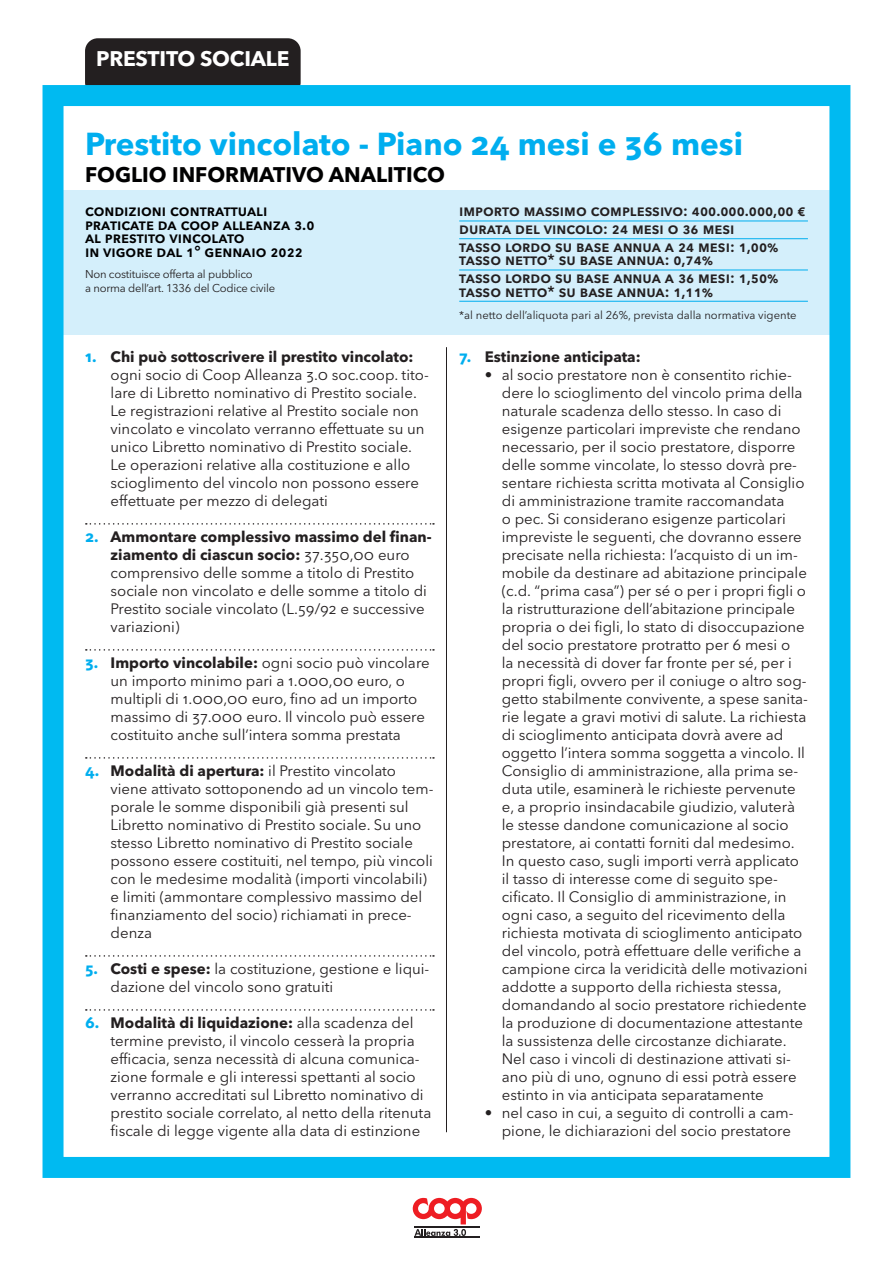
<style>
.page{position:relative;width:893px;height:1263px;background:#fff}
.page>*{position:absolute;margin:0;border:0;box-sizing:border-box;transform-origin:0 0}
.t1{font:700 31.5px "Avenir Next LT Pro";color:#00aeef}
.t2{font:700 21px "Avenir Next LT Pro";color:#000001}
.t3{font:700 21px "Avenir Next LT Pro";letter-spacing:-.01em;color:#fff}
.t4{font:600 15.75px/17.7px "Avenir Next LT Pro";color:#231f20}
.t5{font:600 15.75px/13.5px "Avenir Next LT Pro";color:#000001}
.t6{font:15px/18px "Avenir Next LT Pro";color:#231f20}
.t7{font:700 15px "Avenir Next LT Pro";color:#231f20}
.t8{font:11.25px/13.5px "Avenir Next LT Pro";letter-spacing:-.02em;color:#231f20}
.t9{font:11.25px "Avenir Next LT Pro";color:#231f20}
.s1{font-weight:700;color:#00aeef}
.s2{font-weight:700}
.s3{color:#00aeef}
</style>
<div class="page">
<div style="left:57px;top:191px;width:782px;height:144px;background:#d4effb"></div>
<svg style="left:86px;top:523px;width:348px;height:2px"></svg>
<svg style="left:86px;top:649px;width:348px;height:2px"></svg>
<svg style="left:86px;top:757px;width:348px;height:2px"></svg>
<svg style="left:86px;top:955px;width:348px;height:2px"></svg>
<svg style="left:86px;top:1009px;width:348px;height:2px"></svg>
<hr style="left:459px;top:221px;width:349px;height:1px;background:#00aeef">
<hr style="left:459px;top:238px;width:349px;height:1px;background:#00aeef">
<hr style="left:459px;top:270px;width:349px;height:1px;background:#00aeef">
<hr style="left:459px;top:301px;width:349px;height:1px;background:#00aeef">
<hr style="left:446px;top:347px;width:1px;height:785px;background:#231f20">
<div style="left:85px;top:38px;width:216px;height:57px;background:#231f20;border-radius:13px"></div>
<div style="left:43px;top:85px;width:807px;height:1093px;border:21px solid #00baf1"></div>
<hr style="left:414px;top:1237px;width:66px;height:1px;background:#231f20">
<svg style="left:413px;top:1198px;width:69px;height:38px"></svg>
<h2 class="t3" style="left:96px;top:46px;width:195px">PRESTITO SOCIALE</h2>
<h1 class="t1" style="left:85px;top:124px;width:660px">Prestito vincolato - Piano 24 mesi e 36 mesi</h1>
<h2 class="t2" style="left:85px;top:161px;width:361px">FOGLIO INFORMATIVO ANALITICO</h2>
<p class="t5" style="left:85px;top:204px;width:231px">condizioni contrattuali praticate da coop alleanza 3.0 al prestito vincolato<br>in vigore dal 1° gennaio 2022</p>
<p class="t8" style="left:85px;top:267px;width:192px">Non costituisce offerta al pubblico<br>a norma dell’art. 1336 del Codice civile</p>
<p class="t4" style="left:459px;top:202px;width:348px">importo massimo complessivo: 400.000.000,00 € durata del vincolo: 24 mesi o 36 mesi<br>tasso lordo su base annua a 24 mesi: 1,00%</p>
<p class="t4" style="left:459px;top:251px;width:321px">tasso netto* su base annua: 0,74%<br>tasso lordo su base annua a 36 mesi: 1,50%</p>
<p class="t4" style="left:459px;top:282px;width:255px">tasso netto* su base annua: 1,11%</p>
<p class="t9" style="left:459px;top:308px;width:339px">*al netto dell’aliquota pari al 26%, prevista dalla normativa vigente</p>
<p class="t6" style="left:111px;top:347px;width:320px;text-indent:-26px"><span class="s1">1.</span> <span class="s2">Chi può sottoscrivere il prestito vincolato: </span>ogni socio di Coop Alleanza 3.0 soc.coop. tito&shy;lare di Libretto nominativo di Prestito sociale.<br>Le registrazioni relative al Prestito sociale non vincolato e vincolato verranno effettuate su un unico Libretto nominativo di Prestito sociale.<br>Le operazioni relative alla costituzione e allo scioglimento del vincolo non possono essere effettuate per mezzo di delegati</p>
<p class="t6" style="left:111px;top:527px;width:323px;text-indent:-26px"><span class="s1">2.</span> <span class="s2">Ammontare complessivo massimo del finan&shy;ziamento di ciascun socio:</span> 37.350,00 euro comprensivo delle somme a titolo di Prestito sociale non vincolato e delle somme a titolo di Prestito sociale vincolato (L.59/92 e successive variazioni)</p>
<p class="t6" style="left:111px;top:653px;width:321px;text-indent:-26px"><span class="s1">3.</span> <span class="s2">Importo vincolabile:</span> ogni socio può vincolare un importo minimo pari a 1.000,00 euro, o multipli di 1.000,00 euro, fino ad un importo massimo di 37.000 euro. Il vincolo può essere costituito anche sull’intera somma prestata</p>
<p class="t6" style="left:111px;top:761px;width:324px;text-indent:-26px"><span class="s1">4.</span> <span class="s2">Modalità di apertura:</span> il Prestito vincolato viene attivato sottoponendo ad un vincolo tem&shy;porale le somme disponibili già presenti sul Libretto nominativo di Prestito sociale. Su uno stesso Libretto nominativo di Prestito sociale possono essere costituiti, nel tempo, più vincoli con le medesime modalità (importi vincolabili) e limiti (ammontare complessivo massimo del finanziamento del socio) richiamati in prece&shy;denza</p>
<p class="t6" style="left:111px;top:959px;width:320px;text-indent:-26px"><span class="s1">5.</span> <span class="s2">Costi e spese:</span> la costituzione, gestione e liqui&shy;dazione del vincolo sono gratuiti</p>
<p class="t6" style="left:111px;top:1013px;width:322px;text-indent:-26px"><span class="s1">6.</span> <span class="s2">Modalità di liquidazione:</span> alla scadenza del termine previsto, il vincolo cesserà la propria efficacia, senza necessità di alcuna comunica&shy;zione formale e gli interessi spettanti al socio verranno accreditati sul Libretto nominativo di prestito sociale correlato, al netto della ritenuta fiscale di legge vigente alla data di estinzione</p>
<p class="t7" style="left:459px;top:347px;width:183px"><span class="s3">7.</span> Estinzione anticipata:</p>
<p class="t6" style="left:502px;top:365px;width:308px;text-indent:-17px">• al socio prestatore non è consentito richie&shy;dere lo scioglimento del vincolo prima della naturale scadenza dello stesso. In caso di esigenze particolari impreviste che rendano necessario, per il socio prestatore, disporre delle somme vincolate, lo stesso dovrà pre&shy;sentare richiesta scritta motivata al Consiglio di amministrazione tramite raccomandata<br>o pec. Si considerano esigenze particolari impreviste le seguenti, che dovranno essere precisate nella richiesta: l’acquisto di un im&shy;mobile da destinare ad abitazione principale (c.d. “prima casa”) per sé o per i propri figli o la ristrutturazione dell’abitazione principale propria o dei figli, lo stato di disoccupazione del socio prestatore protratto per 6 mesi o<br>la necessità di dover far fronte per sé, per i propri figli, ovvero per il coniuge o altro sog&shy;getto stabilmente convivente, a spese sanita&shy;rie legate a gravi motivi di salute. La richiesta di scioglimento anticipata dovrà avere ad oggetto l’intera somma soggetta a vincolo. Il Consiglio di amministrazione, alla prima se&shy;duta utile, esaminerà le richieste pervenute e, a proprio insindacabile giudizio, valuterà le stesse dandone comunicazione al socio prestatore, ai contatti forniti dal medesimo.<br>In questo caso, sugli importi verrà applicato il tasso di interesse come di seguito spe&shy;cificato. Il Consiglio di amministrazione, in ogni caso, a seguito del ricevimento della richiesta motivata di scioglimento anticipato del vincolo, potrà effettuare delle verifiche a campione circa la veridicità delle motivazioni addotte a supporto della richiesta stessa, domandando al socio prestatore richiedente la produzione di documentazione attestante la sussistenza delle circostanze dichiarate.<br>Nel caso i vincoli di destinazione attivati si&shy;ano più di uno, ognuno di essi potrà essere estinto in via anticipata separatamente</p>
<p class="t6" style="left:485px;top:1103px;width:310px;text-align:right">• nel caso in cui, a seguito di controlli a cam&shy;pione, le dichiarazioni del socio prestatore</p>
</div>
